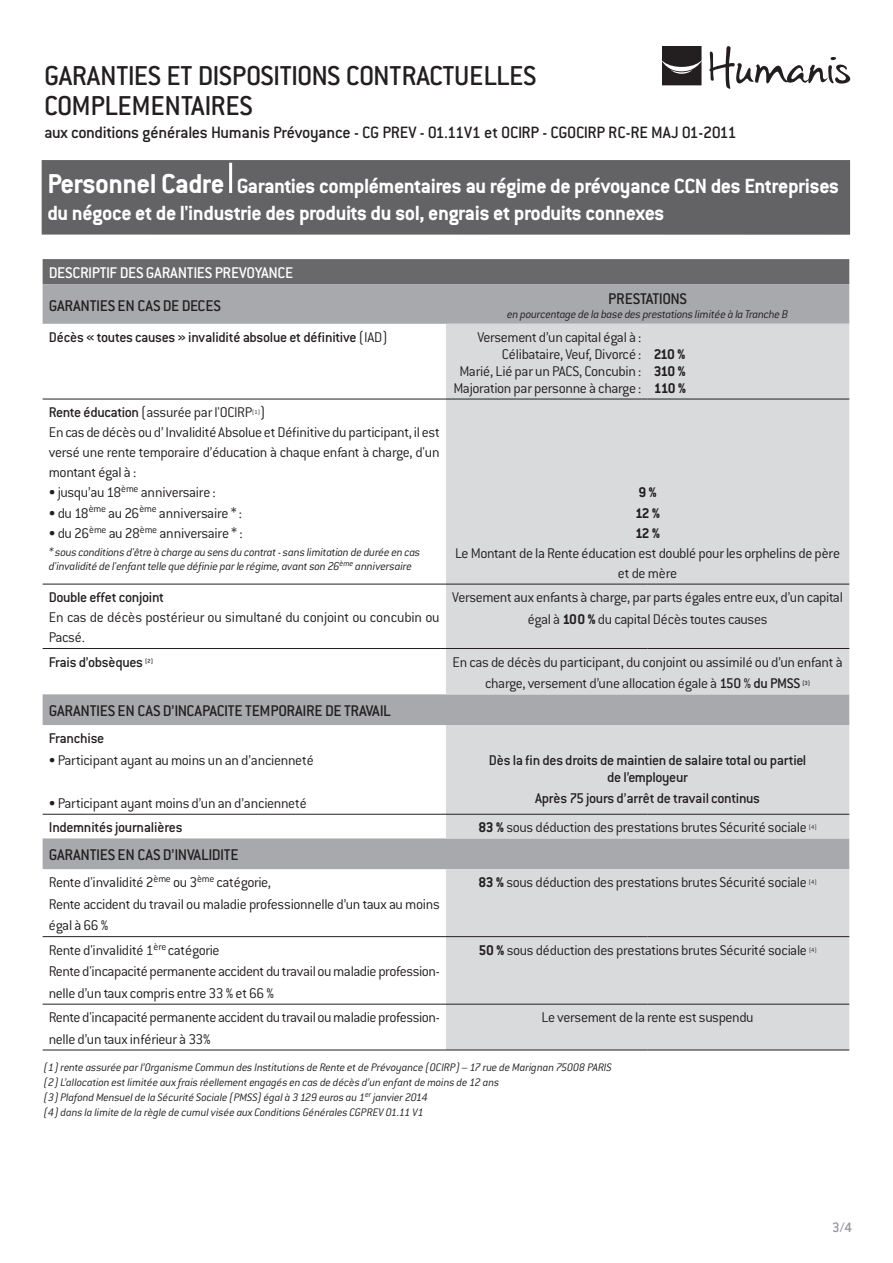
<style>
.page{position:relative;width:893px;height:1263px;background:#fff}
.page>*{position:absolute;margin:0;border:0;box-sizing:border-box;transform-origin:0 0}
.t1{font:500 30px/30px "Conduit ITC";letter-spacing:-.02em;color:#231f20}
.t2{font:700 22.5px/27px "Conduit ITC";letter-spacing:-.02em;color:#fff}
.t3{font:500 18px "Conduit ITC";letter-spacing:-.02em;color:#231f20}
.t4{font:500 16.95px "Conduit ITC";letter-spacing:-.01em;color:#231f20}
.t5{font:500 16.95px "Conduit ITC";letter-spacing:-.015em;color:#fff}
.t6{font:300 15.45px/21.6px "Conduit ITC";letter-spacing:-.025em;color:#231f20}
.t7{font:500 15.45px/17px "Conduit ITC";letter-spacing:-.02em;color:#231f20;text-align:center}
.t8{font:700 15.45px/17px "Conduit ITC";letter-spacing:-.07em;color:#231f20;text-align:justify}
.t9{font:500 15px "Conduit ITC";color:#939598}
.t10{font:italic 300 12.3px/14px "Conduit ITC";letter-spacing:-.02em;color:#231f20}
.t11{font:italic 300 12px/15px "Conduit ITC";letter-spacing:-.01em;color:#231f20}
.t12{font:300 6.45px "Conduit ITC";color:#231f20}
.t13{font:500 6.45px "Conduit ITC";color:#231f20}
.s1{font-size:30px}
.s2{font-weight:300}
.s3{font-weight:500}
.s4{font-weight:700}
</style>
<div class="page">
<div style="left:43px;top:259px;width:806px;height:25px;background:#69696c"></div>
<svg style="left:43px;top:284px;width:806px;height:585px"></svg>
<svg style="left:446px;top:324px;width:403px;height:726px;fill:#d9dadc"></svg>
<hr style="left:43px;top:648px;width:403px;height:1px;background:#231f20">
<hr style="left:446px;top:648px;width:202px;height:1px;background:#231f20">
<hr style="left:648px;top:648px;width:201px;height:1px;background:#231f20">
<hr style="left:43px;top:399px;width:403px;height:1px;background:#231f20">
<hr style="left:446px;top:399px;width:202px;height:1px;background:#231f20">
<hr style="left:648px;top:399px;width:201px;height:1px;background:#231f20">
<hr style="left:43px;top:584px;width:403px;height:1px;background:#231f20">
<hr style="left:446px;top:584px;width:202px;height:1px;background:#231f20">
<hr style="left:648px;top:584px;width:201px;height:1px;background:#231f20">
<hr style="left:43px;top:814px;width:403px;height:1px;background:#231f20">
<hr style="left:446px;top:814px;width:202px;height:1px;background:#231f20">
<hr style="left:648px;top:814px;width:201px;height:1px;background:#231f20">
<hr style="left:43px;top:936px;width:403px;height:1px;background:#231f20">
<hr style="left:446px;top:936px;width:202px;height:1px;background:#231f20">
<hr style="left:648px;top:936px;width:201px;height:1px;background:#231f20">
<hr style="left:43px;top:1004px;width:403px;height:1px;background:#231f20">
<hr style="left:446px;top:1004px;width:202px;height:1px;background:#231f20">
<hr style="left:648px;top:1004px;width:201px;height:1px;background:#231f20">
<hr style="left:43px;top:1050px;width:403px;height:1px;background:#231f20">
<hr style="left:446px;top:1050px;width:202px;height:1px;background:#231f20">
<hr style="left:648px;top:1050px;width:201px;height:1px;background:#231f20">
<div style="left:42px;top:160px;width:808px;height:75px;background:#636366"></div>
<hr style="left:229px;top:163px;width:3px;height:30px;background:#fff">
<svg style="left:709px;top:46px;width:141px;height:43px"></svg>
<svg style="left:662px;top:46px;width:39px;height:39px"></svg>
<h1 class="t1" style="left:44px;top:61px;width:494px">GARANTIES ET DISPOSITIONS CONTRACTUELLES<br>COMPLEMENTAIRES</h1>
<p class="t3" style="left:44px;top:122px;width:694px">aux conditions générales Humanis Prévoyance - CG PREV - 01.11V1 et OCIRP - CGOCIRP RC-RE MAJ 01-2011</p>
<h2 class="t2" style="left:47px;top:172px;width:793px"><span class="s1">Personnel Cadre</span> Garanties complémentaires au régime de prévoyance CCN des Entreprises du négoce et de l'industrie des produits du sol, engrais et produits connexes</h2>
<p class="t5" style="left:49px;top:263px;width:246px">DESCRIPTIF DES GARANTIES PREVOYANCE</p>
<p class="t4" style="left:49px;top:296px;width:174px">GARANTIES EN CAS DE DECES</p>
<p class="t4" style="left:608px;top:289px;width:80px">PRESTATIONS</p>
<p class="t10" style="left:507px;top:307px;width:283px">en pourcentage de la base des prestations limitée à la Tranche B</p>
<p class="t7" style="left:49px;top:328px;width:340px">Décès « toutes causes » invalidité absolue et définitive <span class="s2">(IAD)</span></p>
<p class="t6" style="left:454px;top:328px;width:189px;line-height:17px;text-align:right">Versement d’un capital égal à :<br>Célibataire, Veuf, Divorcé :<br>Marié, Lié par un PACS, Concubin :<br>Majoration par personne à charge :</p>
<p class="t8" style="left:654px;top:345px;width:34px">210 % 310 % 110 %</p>
<p class="t6" style="left:49px;top:401px;width:205px"><span class="s3">Rente éducation</span> (assurée par l'OCIRP</p>
<p class="t12" style="left:252px;top:408px;width:9px">(1)</p>
<p class="t6" style="left:49px;top:402px;width:392px;line-height:20.1px;text-indent:211px">)<br>En cas de décès ou d’ Invalidité Absolue et Définitive du participant, il est versé une rente temporaire d’éducation à chaque enfant à charge, d'un montant égal à :</p>
<p class="t6" style="left:49px;top:482px;width:169px">• jusqu’au 18<sup>ème</sup> anniversaire :</p>
<p class="t6" style="left:49px;top:502px;width:195px">• du 18<sup>ème</sup> au 26<sup>ème</sup> anniversaire * :</p>
<p class="t6" style="left:49px;top:522px;width:195px">• du 26<sup>ème</sup> au 28<sup>ème</sup> anniversaire * :</p>
<p class="t10" style="left:49px;top:545px;width:373px">* sous conditions d'être à charge au sens du contrat - sans limitation de durée en cas d'invalidité de l'enfant telle que définie par le régime, avant son 26<sup>ème</sup> anniversaire</p>
<p class="t7" style="left:49px;top:589px;width:117px">Double effet conjoint</p>
<p class="t6" style="left:49px;top:607px;width:392px;line-height:20.1px">En cas de décès postérieur ou simultané du conjoint ou concubin ou<br>Pacsé.</p>
<p class="t8" style="left:635px;top:482px;width:27px;line-height:20.1px;text-align:left">9 %<br>12 %<br>12 %</p>
<p class="t6" style="left:455px;top:543px;width:386px;line-height:20.1px;text-align:center">Le Montant de la Rente éducation est doublé pour les orphelins de père et de mère</p>
<p class="t6" style="left:452px;top:586px;width:392px;text-align:center">Versement aux enfants à charge, par parts égales entre eux, d’un capital égal à <span class="s4">100 %</span> du capital Décès toutes causes</p>
<p class="t7" style="left:49px;top:653px;width:96px">Frais d’obsèques</p>
<p class="t13" style="left:145px;top:658px;width:9px">(2)</p>
<p class="t6" style="left:485px;top:651px;width:359px;text-indent:-32px">En cas de décès du participant, du conjoint ou assimilé ou d’un enfant à charge, versement d’une allocation égale à <span class="s3">150 % du PMSS</span></p>
<p class="t13" style="left:802px;top:679px;width:9px">(3)</p>
<p class="t4" style="left:49px;top:701px;width:344px">GARANTIES EN CAS D’INCAPACITE TEMPORAIRE DE TRAVAIL</p>
<p class="t7" style="left:49px;top:730px;width:57px">Franchise</p>
<p class="t6" style="left:49px;top:749px;width:267px">• Participant ayant au moins un an d’ancienneté</p>
<p class="t6" style="left:49px;top:792px;width:260px">• Participant ayant moins d’un an d’ancienneté</p>
<p class="t7" style="left:489px;top:751px;width:319px">Dès la fin des droits de maintien de salaire total ou partiel de l’employeur</p>
<p class="t7" style="left:535px;top:790px;width:226px">Après 75 jours d’arrêt de travail continus</p>
<p class="t7" style="left:49px;top:819px;width:135px">Indemnités journalières</p>
<p class="t6" style="left:479px;top:817px;width:330px"><span class="s4">83 %</span> sous déduction des prestations brutes Sécurité sociale</p>
<p class="t12" style="left:809px;top:824px;width:9px">(4)</p>
<p class="t4" style="left:49px;top:845px;width:191px">GARANTIES EN CAS D’INVALIDITE</p>
<p class="t6" style="left:49px;top:871px;width:392px">Rente d'invalidité 2<sup>ème</sup> ou 3<sup>ème</sup> catégorie,<br>Rente accident du travail ou maladie professionnelle d’un taux au moins égal à 66 %</p>
<p class="t6" style="left:479px;top:871px;width:330px"><span class="s4">83 %</span> sous déduction des prestations brutes Sécurité sociale</p>
<p class="t12" style="left:809px;top:878px;width:9px">(4)</p>
<p class="t6" style="left:49px;top:939px;width:392px">Rente d'invalidité 1<sup>ère</sup> catégorie<br>Rente d'incapacité permanente accident du travail ou maladie profession&shy;nelle d’un taux compris entre 33 % et 66 %</p>
<p class="t6" style="left:478px;top:939px;width:330px"><span class="s4">50 %</span> sous déduction des prestations brutes Sécurité sociale</p>
<p class="t12" style="left:809px;top:946px;width:9px">(4)</p>
<p class="t6" style="left:49px;top:1006px;width:392px">Rente d'incapacité permanente accident du travail ou maladie profession&shy;nelle d’un taux inférieur à 33%</p>
<p class="t6" style="left:542px;top:1006px;width:214px">Le versement de la rente est suspendu</p>
<p class="t11" style="left:44px;top:1059px;width:569px">(1) rente assurée par l’Organisme Commun des Institutions de Rente et de Prévoyance (OCIRP) – 17 rue de Marignan 75008 PARIS (2) L’allocation est limitée aux frais réellement engagés en cas de décès d’un enfant de moins de 12 ans<br>(3) Plafond Mensuel de la Sécurité Sociale (PMSS) égal à 3129 euros au 1<sup>er</sup> janvier 2014<br>(4) dans la limite de la règle de cumul visée aux Conditions Générales CGPR…V 01.11 V1</p>
<p class="t9" style="left:832px;top:1219px;width:22px">3/4</p>
</div>
